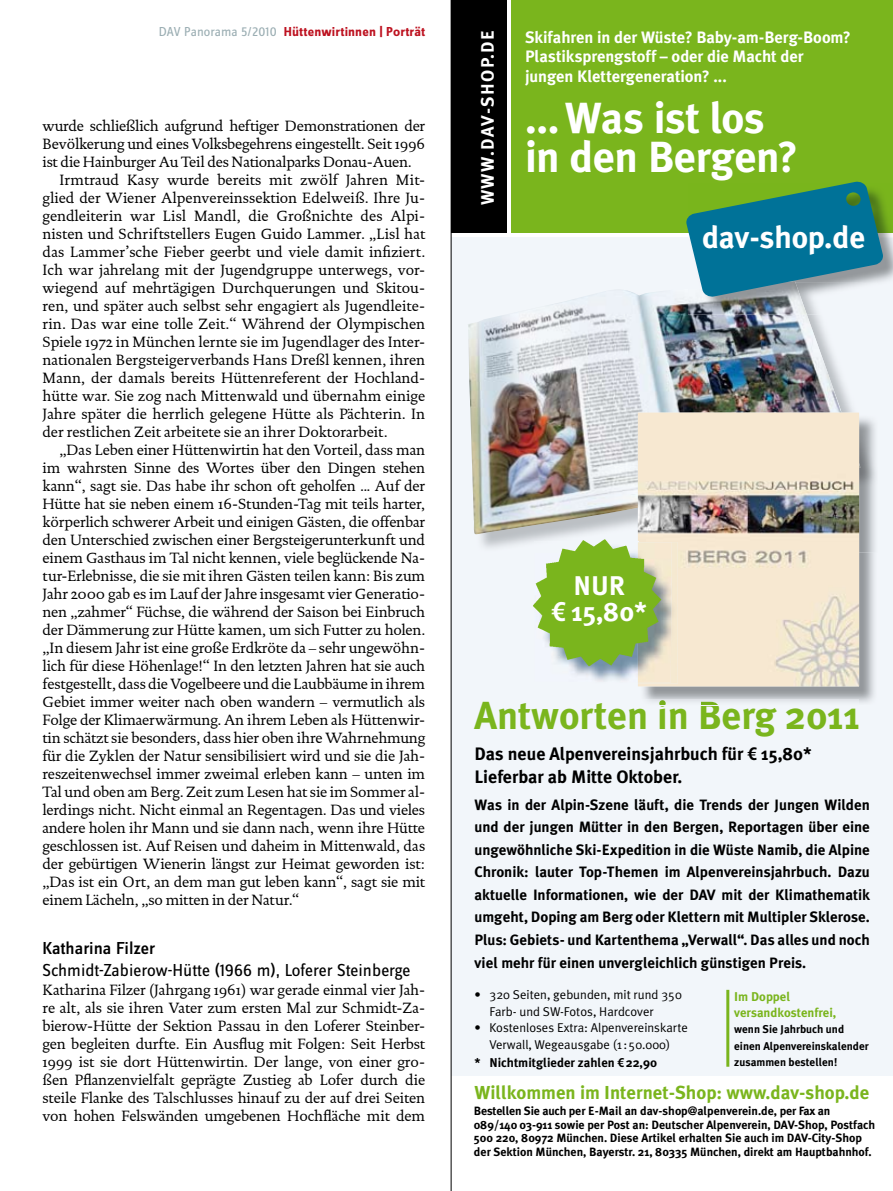
<style>
.page{position:relative;width:893px;height:1191px;background:#fff}
.page>*{position:absolute;margin:0;border:0;box-sizing:border-box;transform-origin:0 0}
.t1{font:700 43.5px/39px "Meta Plus";letter-spacing:-.01em;color:#fff}
.t2{font:700 39px "Meta Plus";color:#7ab51d}
.t3{font:700 31.05px "Meta Plus";color:#fff}
.t4{font:700 27px/25.5px "Meta Plus";color:#fff;text-align:center}
.t5{font:700 18.75px "Meta Plus";color:#7ab51d}
.t6{font:700 18px/22.5px "Meta Plus";color:#000}
.t7{font:18px "Zine Sans Dis";color:#000}
.t8{font:700 18px "Meta Plus";letter-spacing:.08em;color:#fff}
.t9{font:500 18px "Zine Sans Dis";color:#000}
.t10{font:700 16.5px/19.5px "Meta Plus";letter-spacing:-.005em;color:#fff}
.t11{font:15px/18px "DTL Documenta ST";letter-spacing:-.01em;color:#000;text-align:justify}
.t12{font:700 15px/22.5px "Meta Plus";color:#000;text-align:justify}
.t13{font:700 13.5px "Zine Sans Dis";letter-spacing:.01em;color:#bd1220}
.t14{font:12.75px/16.5px "Meta Plus Normal";color:#000}
.t15{font:700 12.75px "Meta Plus";color:#000}
.t16{font:700 12.75px/16.5px "Meta Plus";color:#7ab51d}
.t17{font:700 12px/13.5px "Meta Plus";color:#000}
.t18{font:700 11.25px/16.2px "Meta Plus";color:#000}
.s1{font-weight:400;color:#9baeb3}
.s2{font-family:"Linotype Euro Font Ato F";font-weight:400}
</style>
<div class="page">
<div style="left:451px;top:237px;width:442px;height:838px;background:#f2f6fa"></div>
<div style="left:511px;top:0;width:382px;height:233px;background:#7ab51d"></div>
<div style="left:451px;top:0;width:56px;height:233px;background:#000"></div>
<hr style="left:726px;top:989px;width:3px;height:77px;background:#7ab51d">
<img style="left:468px;top:289px;width:374px;height:245px">
<img style="left:640px;top:552px;width:235px;height:151px">
<img style="left:640px;top:700px;width:218px;height:5px">
<img style="left:859px;top:414px;width:19px;height:138px">
<img style="left:638px;top:412px;width:221px;height:274px">
<img style="left:884px;top:210px;width:9px;height:71px">
<img style="left:807px;top:297px;width:35px;height:17px">
<img style="left:688px;top:297px;width:119px;height:17px">
<svg style="left:686px;top:181px;width:198px;height:116px"></svg>
<img style="left:638px;top:542px;width:40px;height:141px">
<img style="left:571px;top:666px;width:101px;height:16px">
<img style="left:523px;top:539px;width:149px;height:127px">
<hr style="left:451px;top:0;width:1px;height:1191px;background:#000">
<p class="t13" style="left:159px;top:25px;width:268px"><span class="s1">DAV Panorama 5/2010</span> Hüttenwirtinnen | Porträt</p>
<p class="t11" style="left:43px;top:117px;width:384px">wurde schließlich aufgrund heftiger Demonstrationen der</p>
<p class="t11" style="left:43px;top:135px;width:384px">Bevölkerung und eines Volksbegehrens eingestellt. Seit 1996</p>
<p class="t11" style="left:43px;top:153px;width:371px">ist die Hainburger Au Teil des Nationalparks Donau-Auen.</p>
<p class="t11" style="left:60px;top:171px;width:367px">Irmtraud Kasy wurde bereits mit zwölf Jahren Mit-</p>
<p class="t11" style="left:43px;top:189px;width:384px">glied der Wiener Alpenvereinssektion Edelweiß. Ihre Ju-</p>
<p class="t11" style="left:43px;top:207px;width:384px">gendleiterin war Lisl Mandl, die Großnichte des Alpi-</p>
<p class="t11" style="left:43px;top:225px;width:384px">nisten und Schriftstellers Eugen Guido Lammer. „Lisl hat</p>
<p class="t11" style="left:43px;top:243px;width:384px">das Lammer’sche Fieber geerbt und viele damit infiziert.</p>
<p class="t11" style="left:43px;top:261px;width:384px">Ich war jahrelang mit der Jugendgruppe unterwegs, vor-</p>
<p class="t11" style="left:43px;top:279px;width:384px">wiegend auf mehrtägigen Durchquerungen und Skitou-</p>
<p class="t11" style="left:43px;top:297px;width:384px">ren, und später auch selbst sehr engagiert als Jugendleite-</p>
<p class="t11" style="left:43px;top:315px;width:384px">rin. Das war eine tolle Zeit.“ Während der Olympischen</p>
<p class="t11" style="left:43px;top:333px;width:384px">Spiele 1972 in München lernte sie im Jugendlager des Inter-</p>
<p class="t11" style="left:43px;top:351px;width:384px">nationalen Bergsteigerverbands Hans Dreßl kennen, ihren</p>
<p class="t11" style="left:43px;top:369px;width:384px">Mann, der damals bereits Hüttenreferent der Hochland-</p>
<p class="t11" style="left:43px;top:387px;width:384px">hütte war. Sie zog nach Mittenwald und übernahm einige</p>
<p class="t11" style="left:43px;top:405px;width:384px">Jahre später die herrlich gelegene Hütte als Pächterin. In</p>
<p class="t11" style="left:43px;top:423px;width:347px">der restlichen Zeit arbeitete sie an ihrer Doktorarbeit.</p>
<p class="t11" style="left:60px;top:441px;width:367px">„Das Leben einer Hüttenwirtin hat den Vorteil, dass man</p>
<p class="t11" style="left:43px;top:459px;width:384px">im wahrsten Sinne des Wortes über den Dingen stehen</p>
<p class="t11" style="left:43px;top:477px;width:384px">kann“, sagt sie. Das habe ihr schon oft geholfen ... Auf der</p>
<p class="t11" style="left:43px;top:495px;width:384px">Hütte hat sie neben einem 16-Stunden-Tag mit teils harter,</p>
<p class="t11" style="left:43px;top:513px;width:384px">körperlich schwerer Arbeit und einigen Gästen, die offenbar</p>
<p class="t11" style="left:43px;top:531px;width:384px">den Unterschied zwischen einer Bergsteigerunterkunft und</p>
<p class="t11" style="left:43px;top:549px;width:384px">einem Gasthaus im Tal nicht kennen, viele beglückende Na-</p>
<p class="t11" style="left:43px;top:567px;width:384px">tur-Erlebnisse, die sie mit ihren Gästen teilen kann: Bis zum</p>
<p class="t11" style="left:43px;top:585px;width:384px">Jahr 2000 gab es im Lauf der Jahre insgesamt vier Generatio-</p>
<p class="t11" style="left:43px;top:603px;width:384px">nen „zahmer“ Füchse, die während der Saison bei Einbruch</p>
<p class="t11" style="left:43px;top:621px;width:384px">der Dämmerung zur Hütte kamen, um sich Futter zu holen.</p>
<p class="t11" style="left:43px;top:639px;width:384px">„In diesem Jahr ist eine große Erdkröte da – sehr ungewöhn-</p>
<p class="t11" style="left:43px;top:657px;width:384px">lich für diese Höhenlage!“ In den letzten Jahren hat sie auch</p>
<p class="t11" style="left:43px;top:675px;width:384px">festgestellt, dass die Vogelbeere und die Laubbäume in ihrem</p>
<p class="t11" style="left:43px;top:693px;width:384px">Gebiet immer weiter nach oben wandern – vermutlich als</p>
<p class="t11" style="left:43px;top:711px;width:384px">Folge der Klimaerwärmung. An ihrem Leben als Hüttenwir-</p>
<p class="t11" style="left:43px;top:729px;width:384px">tin schätzt sie besonders, dass hier oben ihre Wahrnehmung</p>
<p class="t11" style="left:43px;top:747px;width:384px">für die Zyklen der Natur sensibilisiert wird und sie die Jah-</p>
<p class="t11" style="left:43px;top:765px;width:384px">reszeitenwechsel immer zweimal erleben kann – unten im</p>
<p class="t11" style="left:43px;top:783px;width:384px">Tal und oben am Berg. Zeit zum Lesen hat sie im Sommer al-</p>
<p class="t11" style="left:43px;top:801px;width:384px">lerdings nicht. Nicht einmal an Regentagen. Das und vieles</p>
<p class="t11" style="left:43px;top:819px;width:384px">andere holen ihr Mann und sie dann nach, wenn ihre Hütte</p>
<p class="t11" style="left:43px;top:837px;width:384px">geschlossen ist. Auf Reisen und daheim in Mittenwald, das</p>
<p class="t11" style="left:43px;top:855px;width:384px">der gebürtigen Wienerin längst zur Heimat geworden ist:</p>
<p class="t11" style="left:43px;top:873px;width:384px">„Das ist ein Ort, an dem man gut leben kann“, sagt sie mit</p>
<p class="t11" style="left:43px;top:891px;width:258px">einem Lächeln, „so mitten in der Natur.“</p>
<p class="t9" style="left:43px;top:939px;width:114px">Katharina Filzer</p>
<p class="t7" style="left:43px;top:960px;width:369px">Schmidt-Zabierow-Hütte (1966 m), Loferer Steinberge</p>
<p class="t11" style="left:43px;top:981px;width:384px">Katharina Filzer (Jahrgang 1961) war gerade einmal vier Jah&shy;re alt, als sie ihren Vater zum ersten Mal zur Schmidt-Za&shy;bierow-Hütte der Sektion Passau in den Loferer Steinber&shy;gen begleiten durfte. Ein Ausflug mit Folgen: Seit Herbst 1999 ist sie dort Hüttenwirtin. Der lange, von einer gro&shy;ßen Pflanzenvielfalt geprägte Zustieg ab Lofer durch die steile Flanke des Talschlusses hinauf zu der auf drei Seiten von hohen Felswänden umgebenen Hochfläche mit dem</p>
<p class="t8" style="left:477px;top:205px;width:177px;rotate:-90deg">WWW.DAV-SHOP.DE</p>
<p class="t10" style="left:525px;top:27px;width:327px">Skifahren in der Wüste? Baby-am-Berg-Boom?<br>Plastiksprengstoff – oder die Macht der jungen Klettergeneration? ...</p>
<h1 class="t1" style="left:525px;top:98px;width:275px">... Was ist los in den Bergen?</h1>
<h3 class="t3" style="left:702px;top:219px;width:165px">dav-shop.de</h3>
<h3 class="t4" style="left:551px;top:573px;width:97px">NUR<br><span class="s2">W</span> 15,80*</h3>
<h2 class="t2" style="left:474px;top:693px;width:387px">Antworten in Berg 2011</h2>
<p class="t6" style="left:474px;top:743px;width:339px">Das neue Alpenvereinsjahrbuch für <span class="s2">W</span> 15,80*<br>Lieferbar ab Mitte Oktober.</p>
<p class="t12" style="left:474px;top:793px;width:397px">Was in der Alpin-Szene läuft, die Trends der Jungen Wilden und der jungen Mütter in den Bergen, Reportagen über eine ungewöhnliche Ski-Expedition in die Wüste Namib, die Alpine Chronik: lauter Top-Themen im Alpenvereinsjahrbuch. Dazu aktuelle Informationen, wie der DAV mit der Klimathematik umgeht, Doping am Berg oder Klettern mit Multipler Sklerose.<br>Plus: Gebiets- und Kartenthema „Verwall“. Das alles und noch viel mehr für einen unvergleichlich günstigen Preis.</p>
<p class="t16" style="left:734px;top:988px;width:104px">Im Doppel versandkostenfrei,</p>
<p class="t18" style="left:734px;top:1021px;width:136px">wenn Sie Jahrbuch und einen Alpenvereinskalender zusammen bestellen!</p>
<p class="t5" style="left:475px;top:1082px;width:396px">Willkommen im Internet-Shop: www.dav-shop.de</p>
<p class="t17" style="left:474px;top:1104px;width:403px">Bestellen Sie auch per E-Mail an dav-shop@alpenverein.de, per Fax an 089/140 03-911 sowie per Post an: Deutscher Alpenverein, DAV-Shop, Postfach 500 220, 80972 München. Diese Artikel erhalten Sie auch im DAV-City-Shop der Sektion München, Bayerstr. 21, 80335 München, direkt am Hauptbahnhof.</p>
<p class="t14" style="left:489px;top:986px;width:194px;text-indent:-15px">• 320 Seiten, gebunden, mit rund 350<br>Farb- und SW-Fotos, Hardcover</p>
<p class="t14" style="left:474px;top:1019px;width:215px;text-align:center">• Kostenloses Extra: Alpenvereinskarte<br>Verwall, Wegeausgabe (1:50.000)</p>
<p class="t15" style="left:474px;top:1054px;width:184px">* Nichtmitglieder zahlen <span class="s2">W</span>22,90</p>
</div>
